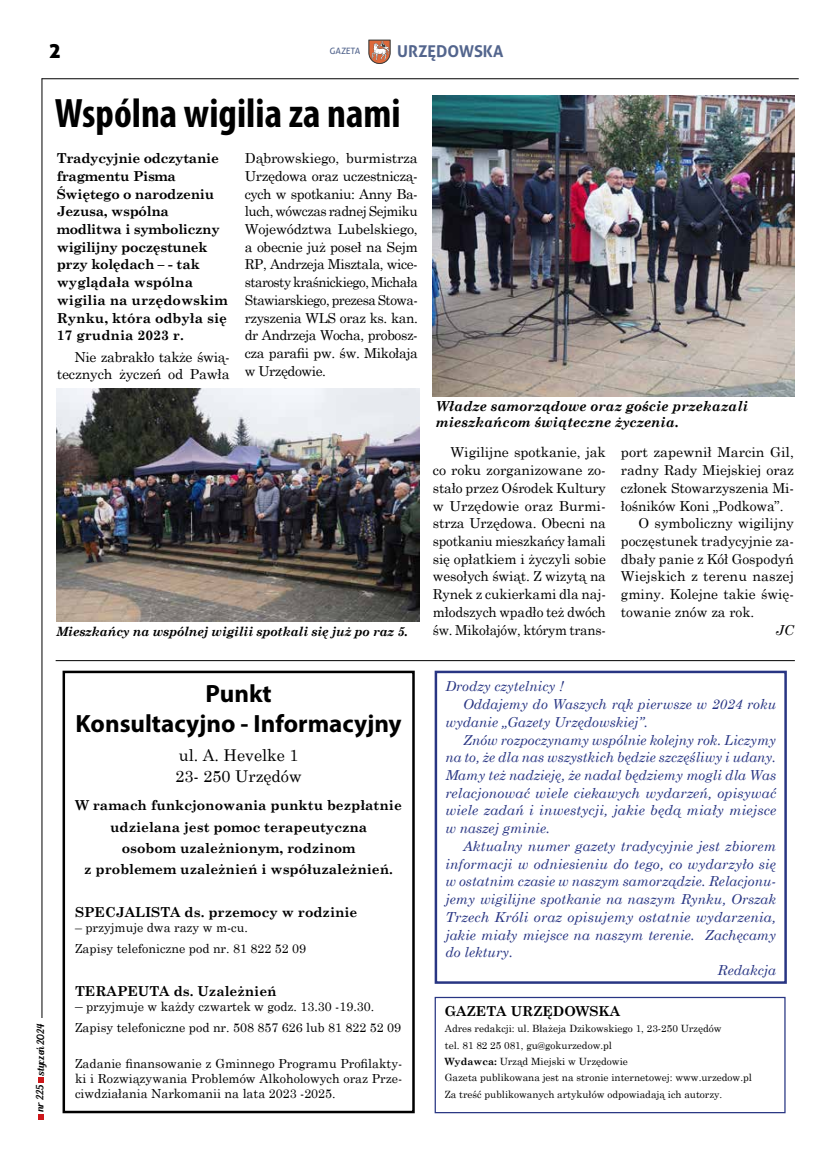
<style>
.page{position:relative;width:833px;height:1170px;background:#fff}
.page>*{position:absolute;margin:0;border:0;box-sizing:border-box;transform-origin:0 0}
.t1{font:700 condensed 41.25px "Myriad Pro";color:#000}
.t2{font:700 25px/30px "Myriad Pro";color:#000;text-align:center}
.t3{font:21.25px "Aller Display";color:#000}
.t4{font:16.25px/21.2px "Century Schoolbook";color:#000}
.t5{font:700 16.25px "Aller";color:#53658d}
.t6{font:13.75px/17.8px "Century Schoolbook";letter-spacing:-.01em;color:#000;text-align:justify}
.t7{font:italic 13.75px "Century Schoolbook";color:#283583}
.t8{font:700 13.75px/21.2px "Century Schoolbook";color:#000;text-align:center}
.t9{font:700 13.75px/17.8px "Century Schoolbook";letter-spacing:-.02em;color:#000}
.t10{font:italic 700 13.75px/16.2px "Century Schoolbook";color:#000}
.t11{font:italic 13.75px "Century Schoolbook";color:#000}
.t12{font:italic 700 12.75px "Century Schoolbook";letter-spacing:-.02em;color:#000}
.t13{font:12.5px/21.2px "Century Schoolbook";color:#000}
.t14{font:10px/16.2px "Century Schoolbook";color:#000}
.t15{font:10px "Blenda Script";color:#000}
.t16{font:8.75px "Aller";color:#53658d}
.s1{font-size:13.75px}
.s2{font-weight:700}
</style>
<div class="page">
<svg style="left:369px;top:40px;width:21px;height:24px"></svg>
<hr style="left:42px;top:78px;width:756px;height:1px;background:#000">
<hr style="left:42px;top:78px;width:1px;height:994px;background:#000">
<div style="left:37px;top:1018px;width:9px;height:57px;background:#fff"></div>
<svg style="left:38px;top:1114px;width:5px;height:5px"></svg>
<svg style="left:38px;top:1077px;width:5px;height:5px"></svg>
<img style="left:433px;top:96px;width:361px;height:300px">
<img style="left:57px;top:389px;width:362px;height:232px">
<div style="left:434px;top:996px;width:351px;height:117px;border:1px solid #283583"></div>
<div style="left:434px;top:670px;width:353px;height:313px;border:2px solid #283583"></div>
<hr style="left:56px;top:660px;width:739px;height:1px;background:#000">
<div style="left:63px;top:670px;width:352px;height:443px;border:2px solid #000"></div>
<h3 class="t3" style="left:50px;top:37px;width:13px">2</h3>
<p class="t16" style="left:330px;top:46px;width:32px">GAZETA</p>
<p class="t5" style="left:397px;top:41px;width:108px">URZĘDOWSKA</p>
<h1 class="t1" style="left:55px;top:87px;width:347px">Wspólna wigilia za nami</h1>
<p class="t9" style="left:57px;top:148px;width:172px">Tradycyjnie odczytanie fragmentu Pisma<br>Świętego o narodzeniu<br>Jezusa, wspólna modlitwa i symboliczny wigilijny poczęstunek przy kolędach – - tak wyglądała wspólna wigilia na urzędowskim<br>Rynku, która odbyła się<br>17 grudnia 2023 r.</p>
<p class="t6" style="left:57px;top:346px;width:175px;text-align:right">Nie zabrakło także świą&shy;tecznych życzeń od Pawła</p>
<p class="t6" style="left:245px;top:148px;width:175px">Dąbrowskiego, burmistrza Urzędowa oraz uczestniczą&shy;cych w spotkaniu: Anny Ba&shy;luch, wówczas radnej Sejmiku Województwa Lubelskiego, a obecnie już poseł na Sejm RP, Andrzeja Misztala, wice&shy;starosty kraśnickiego, Michała Stawiarskiego, prezesa Stowa&shy;rzyszenia WLS oraz ks. kan. dr Andrzeja Wocha, probosz&shy;cza parafii pw. św. Mikołaja w Urzędowie.</p>
<p class="t12" style="left:57px;top:621px;width:353px">Mieszkańcy na wspólnej wigilii spotkali się już po raz 5.</p>
<p class="t10" style="left:436px;top:397px;width:314px">Władze samorządowe oraz goście przekazali mieszkańcom świąteczne życzenia.</p>
<p class="t6" style="left:433px;top:442px;width:175px;text-indent:18px">Wigilijne spotkanie, jak co roku zorganizowane zo&shy;stało przez Ośrodek Kultury w Urzędowie oraz Burmi&shy;strza Urzędowa. Obecni na spotkaniu mieszkańcy łamali się opłatkiem i życzyli sobie wesołych świąt. Z wizytą na Rynek z cukierkami dla naj&shy;młodszych wpadło też dwóch św. Mikołajów, którym trans-</p>
<p class="t6" style="left:621px;top:442px;width:174px">port zapewnił Marcin Gil,</p>
<p class="t6" style="left:621px;top:460px;width:175px">radny Rady Miejskiej oraz</p>
<p class="t6" style="left:621px;top:477px;width:175px">członek Stowarzyszenia Mi-</p>
<p class="t6" style="left:621px;top:495px;width:164px">łośników Koni „Podkowa”.</p>
<p class="t6" style="left:638px;top:513px;width:157px">O symboliczny wigilijny</p>
<p class="t6" style="left:621px;top:531px;width:175px">poczęstunek tradycyjnie za-</p>
<p class="t6" style="left:621px;top:548px;width:175px">dbały panie z Kół Gospodyń</p>
<p class="t6" style="left:621px;top:566px;width:175px">Wiejskich z terenu naszej</p>
<p class="t6" style="left:621px;top:584px;width:175px">gminy. Kolejne takie świę-</p>
<p class="t6" style="left:621px;top:602px;width:135px">towanie znów za rok.</p>
<p class="t11" style="left:775px;top:619px;width:20px">JC</p>
<p class="t15" style="left:34px;top:1112px;width:90px;rotate:-90deg">nr 225 styczeń 2024</p>
<h2 class="t2" style="left:76px;top:678px;width:327px">Punkt<br>Konsultacyjno - Informacyjny</h2>
<p class="t4" style="left:176px;top:742px;width:128px">ul. A. Hevelke 1<br>23- 250 Urzędów</p>
<p class="t8" style="left:75px;top:794px;width:328px">W ramach funkcjonowania punktu bezpłatnie udzielana jest pomoc terapeutyczna<br>osobom uzależnionym, rodzinom<br>z problemem uzależnień i współuzależnień.</p>
<p class="t8" style="left:75px;top:900px;width:284px">SPECJALISTA ds. przemocy w rodzinie</p>
<p class="t13" style="left:75px;top:915px;width:233px">– przyjmuje dwa razy w m-cu.<br>Zapisy telefoniczne pod nr. 81 822 52 09</p>
<p class="t8" style="left:75px;top:979px;width:203px">TERAPEUTA ds. Uzależnień</p>
<p class="t13" style="left:75px;top:994px;width:328px"><span class="s1">–</span> przyjmuje w każdy czwartek w godz. 13.30 -19.30.<br>Zapisy telefoniczne pod nr. 508 857 626 lub 81 822 52 09</p>
<p class="t13" style="left:75px;top:1054px;width:329px;line-height:15px;text-align:justify">Zadanie finansowanie z Gminnego Programu Profilakty&shy;ki i Rozwiązywania Problemów Alkoholowych oraz Prze&shy;ciwdziałania Narkomanii na lata 2023 -2025.</p>
<p class="t7" style="left:445px;top:676px;width:120px">Drodzy czytelnicy !</p>
<p class="t7" style="left:463px;top:693px;width:314px">Oddajemy do Waszych rąk pierwsze w 2024 roku</p>
<p class="t7" style="left:445px;top:711px;width:204px">wydanie „Gazety Urzędowskiej”.</p>
<p class="t7" style="left:463px;top:729px;width:314px">Znów rozpoczynamy wspólnie kolejny rok. Liczymy</p>
<p class="t7" style="left:445px;top:747px;width:332px">na to, że dla nas wszystkich będzie szczęśliwy i udany.</p>
<p class="t7" style="left:445px;top:764px;width:332px">Mamy też nadzieję, że nadal będziemy mogli dla Was</p>
<p class="t7" style="left:445px;top:782px;width:332px">relacjonować wiele ciekawych wydarzeń, opisywać</p>
<p class="t7" style="left:445px;top:800px;width:332px">wiele zadań i inwestycji, jakie będą miały miejsce</p>
<p class="t7" style="left:445px;top:817px;width:106px">w naszej gminie.</p>
<p class="t7" style="left:463px;top:835px;width:315px">Aktualny numer gazety tradycyjnie jest zbiorem</p>
<p class="t7" style="left:445px;top:853px;width:332px">informacji w odniesieniu do tego, co wydarzyło się</p>
<p class="t7" style="left:445px;top:871px;width:332px">w ostatnim czasie w naszym samorządzie. Relacjonu-</p>
<p class="t7" style="left:445px;top:888px;width:332px">jemy wigilijne spotkanie na naszym Rynku, Orszak</p>
<p class="t7" style="left:445px;top:906px;width:332px">Trzech Króli oraz opisujemy ostatnie wydarzenia,</p>
<p class="t7" style="left:445px;top:924px;width:332px">jakie miały miejsce na naszym terenie. Zachęcamy</p>
<p class="t7" style="left:445px;top:941px;width:69px">do lektury.</p>
<p class="t7" style="left:717px;top:959px;width:60px">Redakcja</p>
<p class="t8" style="left:445px;top:999px;width:177px">GAZETA URZĘDOWSKA</p>
<p class="t14" style="left:445px;top:1019px;width:309px">Adres redakcji: ul. Błażeja Dzikowskiego 1, 23-250 Urzędów<br>tel. 81 82 25 081, gu@gokurzedow.pl<br><span class="s2">Wydawca:</span> Urząd Miejski w Urzędowie<br>Gazeta publikowana jest na stronie internetowej: www.urzedow.pl Za treść publikowanych artykułów odpowiadają ich autorzy.</p>
</div>
